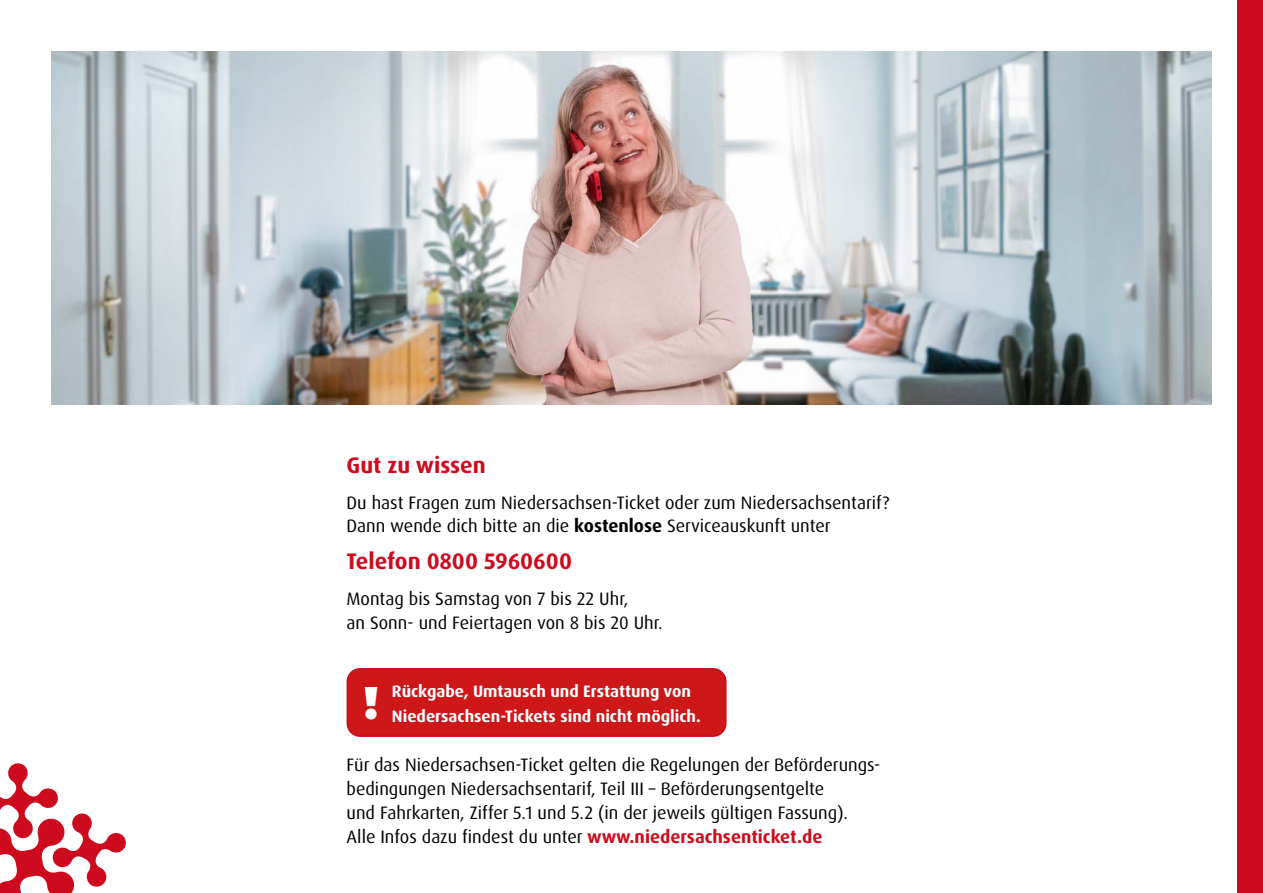
<style>
.page{position:relative;width:1263px;height:893px;background:#fff}
.page>*{position:absolute;margin:0;border:0;box-sizing:border-box;transform-origin:0 0}
.t1{font:900 46.5px "Dax Pro";color:#fff}
.t2{font:700 22.5px "Dax Pro";color:#cd0a1e}
.t3{font:18px/24px "Dax Pro";color:#000}
.t4{font:700 16.5px "Dax Pro";color:#fff}
.s1{font-weight:700}
.s2{font-weight:700;color:#cd0a1e}
</style>
<div class="page">
<img style="left:51px;top:51px;width:1161px;height:353px">
<div style="left:347px;top:669px;width:379px;height:67px;background:#cd1719;border-radius:13px"></div>
<div style="left:347px;top:668px;width:379px;height:69px;border:2px solid #cd0a1e;border-radius:13px"></div>
<svg style="left:0;top:763px;width:126px;height:130px"></svg>
<div style="left:1237px;top:0;width:26px;height:893px;background:#cd0a1e"></div>
<p class="t2" style="left:347px;top:450px;width:141px">Gut zu wissen</p>
<p class="t3" style="left:347px;top:490px;width:544px">Du hast Fragen zum Niedersachsen-Ticket oder zum Niedersachsentarif?<br>Dann wende dich bitte an die <span class="s1">kostenlose</span> Serviceauskunft unter</p>
<p class="t2" style="left:347px;top:546px;width:227px">Telefon 0800 5960600</p>
<p class="t3" style="left:347px;top:586px;width:318px">Montag bis Samstag von 7 bis 22 Uhr,<br>an Sonn- und Feiertagen von 8 bis 20 Uhr.</p>
<h1 class="t1" style="left:362px;top:672px;width:19px">!</h1>
<p class="t4" style="left:392px;top:681px;width:300px">Rückgabe, Umtausch und Erstattung von</p>
<p class="t4" style="left:392px;top:705px;width:310px">Niedersachsen-Tickets sind nicht möglich.</p>
<p class="t3" style="left:347px;top:753px;width:535px">Für das Niedersachsen-Ticket gelten die Regelungen der Beförderungs&shy;bedingungen Niedersachsentarif, Teil III – Beförderungsentgelte<br>und Fahrkarten, Ziffer 5.1 und 5.2 (in der jeweils gültigen Fassung).<br>Alle Infos dazu findest du unter <span class="s2">www.niedersachsenticket.de</span></p>
</div>
